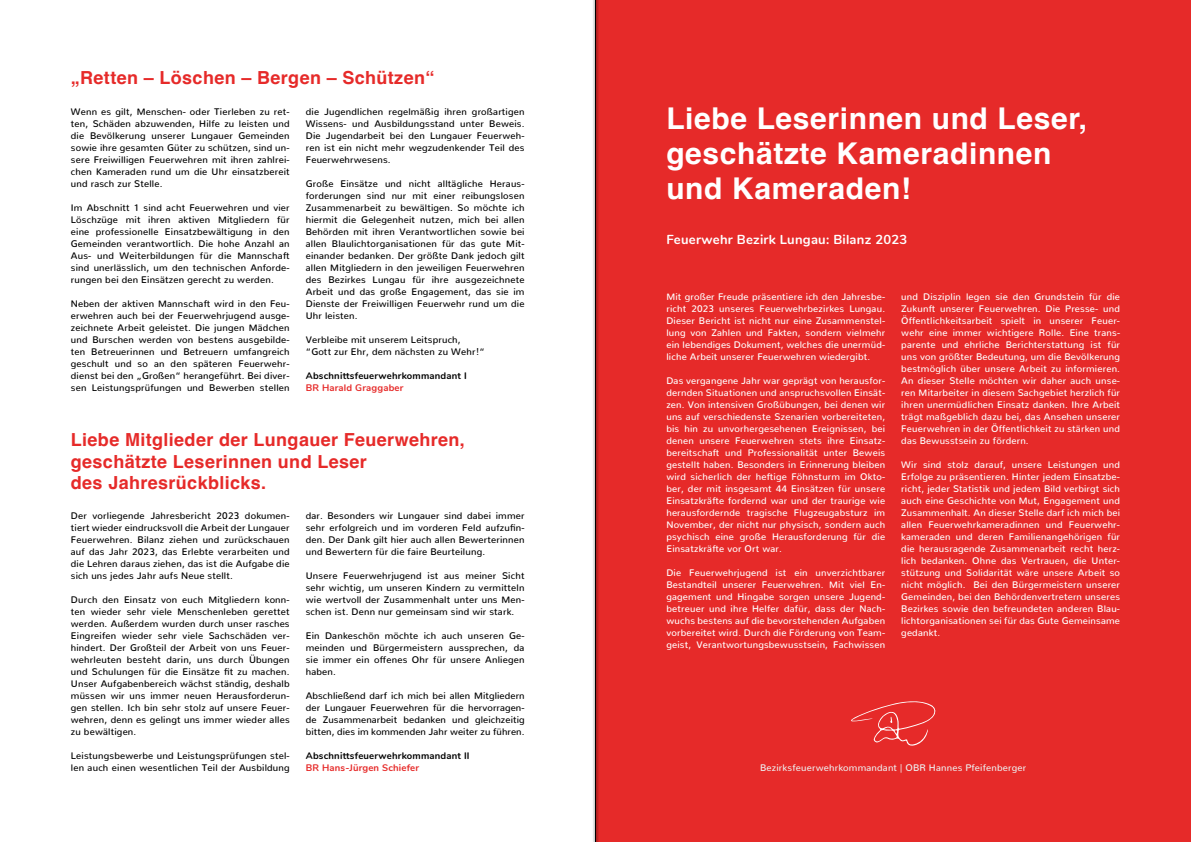
<style>
.page{position:relative;width:1191px;height:842px;background:#fff}
.page>*{position:absolute;margin:0;border:0;box-sizing:border-box;transform-origin:0 0}
.t1{font:700 30px/35px "Helvetica";letter-spacing:.02em;color:#fff}
.t2{font:700 18px/21px "Helvetica";letter-spacing:.02em;color:#e62a29}
.t3{font:700 13px "Nunito";letter-spacing:.02em;color:#fff}
.t4{font:500 9.5px/12px "Nunito";letter-spacing:.02em;color:#000;text-align:justify}
.t5{font:500 9.5px/12px "Nunito";letter-spacing:.02em;color:#fff;text-align:justify}
.t6{font:700 9.5px "Nunito";letter-spacing:.02em;color:#000}
.t7{font:500 9.5px "Nunito";letter-spacing:.02em;color:#ededed}
.t8{font:700 9.5px "Nunito";letter-spacing:.02em;color:#e62a29}
</style>
<div class="page">
<div style="left:595px;top:0;width:596px;height:842px;background:#e62a29"></div>
<svg style="left:851px;top:701px;width:85px;height:45px"></svg>
<svg style="left:593px;top:0;width:6px;height:842px"></svg>
<hr style="left:595px;top:0;width:1px;height:842px;background:#000">
<h2 class="t2" style="left:71px;top:70px;width:365px">„Retten – Löschen – Bergen – Schützen“</h2>
<p class="t4" style="left:71px;top:104px;width:220px">Wenn es gilt, Menschen- oder Tierleben zu ret&shy;ten, Schäden abzuwenden, Hilfe zu leisten und die Bevölkerung unserer Lungauer Gemeinden sowie ihre gesamten Güter zu schützen, sind un&shy;sere Freiwilligen Feuerwehren mit ihren zahlrei&shy;chen Kameraden rund um die Uhr einsatzbereit und rasch zur Stelle.</p>
<p class="t4" style="left:71px;top:200px;width:220px">Im Abschnitt 1 sind acht Feuerwehren und vier Löschzüge mit ihren aktiven Mitgliedern für eine professionelle Einsatzbewältigung in den Gemeinden verantwortlich. Die hohe Anzahl an Aus- und Weiterbildungen für die Mannschaft sind unerlässlich, um den technischen Anforde&shy;rungen bei den Einsätzen gerecht zu werden.</p>
<p class="t4" style="left:71px;top:296px;width:220px">Neben der aktiven Mannschaft wird in den Feu&shy;erwehren auch bei der Feuerwehrjugend ausge&shy;zeichnete Arbeit geleistet. Die jungen Mädchen und Burschen werden von bestens ausgebilde&shy;ten Betreuerinnen und Betreuern umfangreich geschult und so an den späteren Feuerwehr&shy;dienst bei den „Großen“ herangeführt. Bei diver&shy;sen Leistungsprüfungen und Bewerben stellen</p>
<p class="t4" style="left:306px;top:104px;width:220px">die Jugendlichen regelmäßig ihren großartigen Wissens- und Ausbildungsstand unter Beweis.<br>Die Jugendarbeit bei den Lungauer Feuerweh&shy;ren ist ein nicht mehr wegzudenkender Teil des Feuerwehrwesens.</p>
<p class="t4" style="left:306px;top:176px;width:220px">Große Einsätze und nicht alltägliche Heraus&shy;forderungen sind nur mit einer reibungslosen Zusammenarbeit zu bewältigen. So möchte ich hiermit die Gelegenheit nutzen, mich bei allen Behörden mit ihren Verantwortlichen sowie bei allen Blaulichtorganisationen für das gute Mit&shy;einander bedanken. Der größte Dank jedoch gilt allen Mitgliedern in den jeweiligen Feuerwehren des Bezirkes Lungau für ihre ausgezeichnete Arbeit und das große Engagement, das sie im Dienste der Freiwilligen Feuerwehr rund um die Uhr leisten.</p>
<p class="t4" style="left:306px;top:332px;width:181px">Verbleibe mit unserem Leitspruch, “Gott zur Ehr, dem nächsten zu Wehr!“</p>
<p class="t6" style="left:306px;top:368px;width:162px">Abschnittsfeuerwehrkommandant I</p>
<p class="t8" style="left:306px;top:380px;width:99px">BR Harald Graggaber</p>
<h2 class="t2" style="left:71px;top:432px;width:395px">Liebe Mitglieder der Lungauer Feuerwehren, geschätzte Leserinnen und Leser<br>des Jahresrückblicks.</h2>
<p class="t4" style="left:71px;top:508px;width:220px">Der vorliegende Jahresbericht 2023 dokumen&shy;tiert wieder eindrucksvoll die Arbeit der Lungauer Feuerwehren. Bilanz ziehen und zurückschauen auf das Jahr 2023, das Erlebte verarbeiten und die Lehren daraus ziehen, das ist die Aufgabe die sich uns jedes Jahr aufs Neue stellt.</p>
<p class="t4" style="left:71px;top:592px;width:220px">Durch den Einsatz von euch Mitgliedern konn&shy;ten wieder sehr viele Menschenleben gerettet werden. Außerdem wurden durch unser rasches Eingreifen wieder sehr viele Sachschäden ver&shy;hindert. Der Großteil der Arbeit von uns Feuer&shy;wehrleuten besteht darin, uns durch Übungen und Schulungen für die Einsätze fit zu machen.<br>Unser Aufgabenbereich wächst ständig, deshalb müssen wir uns immer neuen Herausforderun&shy;gen stellen. Ich bin sehr stolz auf unsere Feuer&shy;wehren, denn es gelingt uns immer wieder alles zu bewältigen.</p>
<p class="t4" style="left:71px;top:748px;width:220px">Leistungsbewerbe und Leistungsprüfungen stel&shy;len auch einen wesentlichen Teil der Ausbildung</p>
<p class="t4" style="left:306px;top:508px;width:220px">dar. Besonders wir Lungauer sind dabei immer sehr erfolgreich und im vorderen Feld aufzufin&shy;den. Der Dank gilt hier auch allen Bewerterinnen und Bewertern für die faire Beurteilung.</p>
<p class="t4" style="left:306px;top:568px;width:220px">Unsere Feuerwehrjugend ist aus meiner Sicht sehr wichtig, um unseren Kindern zu vermitteln wie wertvoll der Zusammenhalt unter uns Men&shy;schen ist. Denn nur gemeinsam sind wir stark.</p>
<p class="t4" style="left:306px;top:628px;width:220px">Ein Dankeschön möchte ich auch unseren Ge&shy;meinden und Bürgermeistern aussprechen, da sie immer ein offenes Ohr für unsere Anliegen haben.</p>
<p class="t4" style="left:306px;top:688px;width:220px">Abschließend darf ich mich bei allen Mitgliedern der Lungauer Feuerwehren für die hervorragen&shy;de Zusammenarbeit bedanken und gleichzeitig bitten, dies im kommenden Jahr weiter zu führen.</p>
<p class="t6" style="left:306px;top:748px;width:165px">Abschnittsfeuerwehrkommandant II</p>
<p class="t8" style="left:306px;top:760px;width:115px">BR Hans-Jürgen Schiefer</p>
<h1 class="t1" style="left:666px;top:105px;width:422px">Liebe Leserinnen und Leser, geschätzte Kameradinnen und Kameraden!</h1>
<h3 class="t3" style="left:666px;top:230px;width:242px">Feuerwehr Bezirk Lungau: Bilanz 2023</h3>
<p class="t5" style="left:666px;top:289px;width:220px">Mit großer Freude präsentiere ich den Jahresbe&shy;richt 2023 unseres Feuerwehrbezirkes Lungau.<br>Dieser Bericht ist nicht nur eine Zusammenstel&shy;lung von Zahlen und Fakten, sondern vielmehr ein lebendiges Dokument, welches die unermüd&shy;liche Arbeit unserer Feuerwehren wiedergibt.</p>
<p class="t5" style="left:666px;top:373px;width:220px">Das vergangene Jahr war geprägt von herausfor&shy;dernden Situationen und anspruchsvollen Einsät&shy;zen. Von intensiven Großübungen, bei denen wir uns auf verschiedenste Szenarien vorbereiteten, bis hin zu unvorhergesehenen Ereignissen, bei denen unsere Feuerwehren stets ihre Einsatz&shy;bereitschaft und Professionalität unter Beweis gestellt haben. Besonders in Erinnerung bleiben wird sicherlich der heftige Föhnsturm im Okto&shy;ber, der mit insgesamt 44 Einsätzen für unsere Einsatzkräfte fordernd war und der traurige wie herausfordernde tragische Flugzeugabsturz im November, der nicht nur physisch, sondern auch psychisch eine große Herausforderung für die Einsatzkräfte vor Ort war.</p>
<p class="t5" style="left:666px;top:565px;width:220px">Die Feuerwehrjugend ist ein unverzichtbarer Bestandteil unserer Feuerwehren. Mit viel En&shy;gagement und Hingabe sorgen unsere Jugend&shy;betreuer und ihre Helfer dafür, dass der Nach&shy;wuchs bestens auf die bevorstehenden Aufgaben vorbereitet wird. Durch die Förderung von Team&shy;geist, Verantwortungsbewusstsein, Fachwissen</p>
<p class="t5" style="left:901px;top:289px;width:220px">und Disziplin legen sie den Grundstein für die Zukunft unserer Feuerwehren. Die Presse- und Öffentlichkeitsarbeit spielt in unserer Feuer&shy;wehr eine immer wichtigere Rolle. Eine trans&shy;parente und ehrliche Berichterstattung ist für uns von größter Bedeutung, um die Bevölkerung bestmöglich über unsere Arbeit zu informieren.<br>An dieser Stelle möchten wir daher auch unse&shy;ren Mitarbeiter in diesem Sachgebiet herzlich für ihren unermüdlichen Einsatz danken. Ihre Arbeit trägt maßgeblich dazu bei, das Ansehen unserer Feuerwehren in der Öffentlichkeit zu stärken und das Bewusstsein zu fördern.</p>
<p class="t5" style="left:901px;top:457px;width:220px">Wir sind stolz darauf, unsere Leistungen und Erfolge zu präsentieren. Hinter jedem Einsatzbe&shy;richt, jeder Statistik und jedem Bild verbirgt sich auch eine Geschichte von Mut, Engagement und Zusammenhalt. An dieser Stelle darf ich mich bei allen Feuerwehrkameradinnen und Feuerwehr&shy;kameraden und deren Familienangehörigen für die herausragende Zusammenarbeit recht herz&shy;lich bedanken. Ohne das Vertrauen, die Unter&shy;stützung und Solidarität wäre unsere Arbeit so nicht möglich. Bei den Bürgermeistern unserer Gemeinden, bei den Behördenvertretern unseres Bezirkes sowie den befreundeten anderen Blau&shy;lichtorganisationen sei für das Gute Gemeinsame gedankt.</p>
<p class="t7" style="left:760px;top:759px;width:268px">Bezirksfeuerwehrkommandant | OBR Hannes Pfeifenberger</p>
</div>
